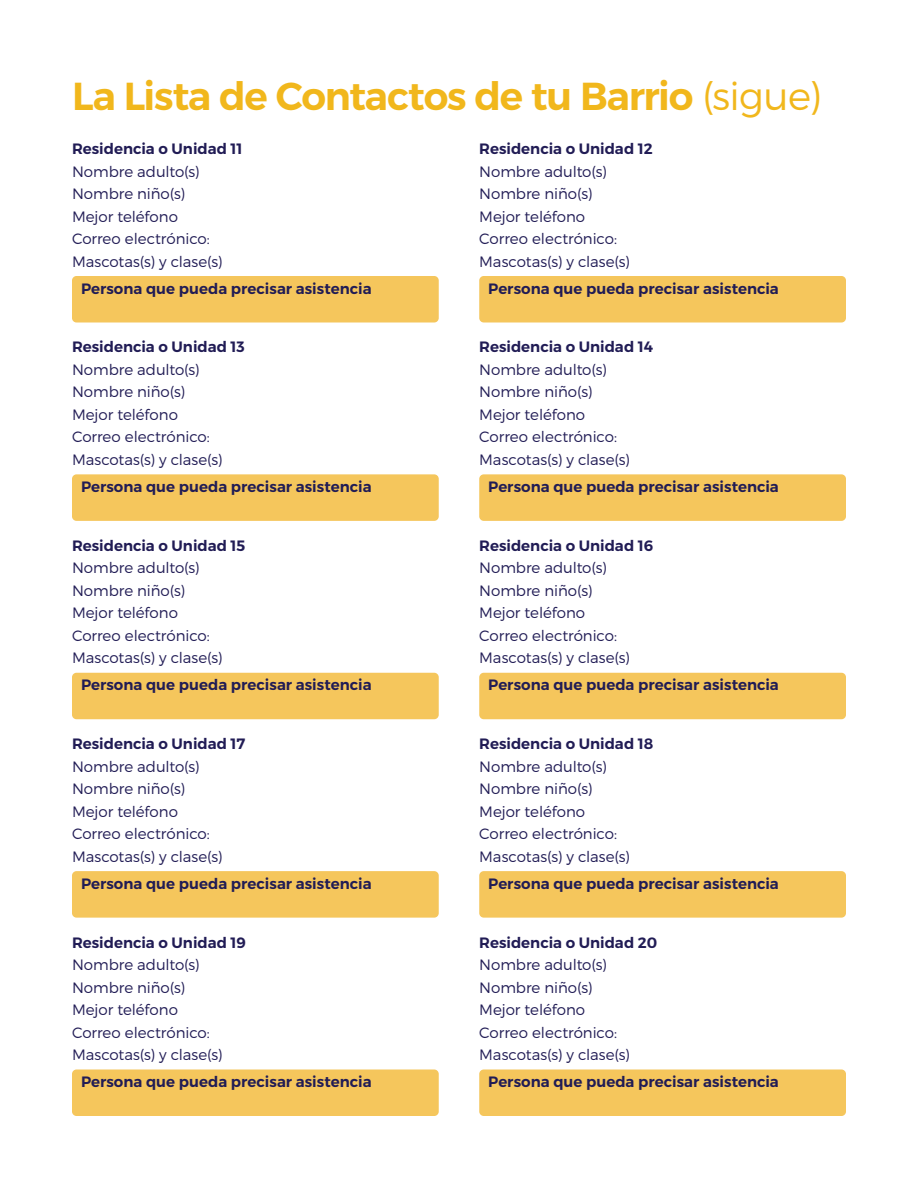
<style>
.page{position:relative;width:918px;height:1188px;background:#fff}
.page>*{position:absolute;margin:0;border:0;box-sizing:border-box;transform-origin:0 0}
.t1{font:600 39px "Montserrat";letter-spacing:-.03em;color:#f1b71c}
.t2{font:300 15px/22.5px "Montserrat";letter-spacing:-.005em;color:#211c55}
.t3{font:600 15px "Montserrat";color:#211c55}
.s1{font-weight:300}
</style>
<div class="page">
<div style="left:72px;top:276px;width:367px;height:46px;background:#f5c65c;border-radius:4px"></div>
<div style="left:479px;top:276px;width:367px;height:46px;background:#f5c65c;border-radius:4px"></div>
<div style="left:72px;top:474px;width:367px;height:47px;background:#f5c65c;border-radius:4px"></div>
<div style="left:479px;top:474px;width:367px;height:47px;background:#f5c65c;border-radius:4px"></div>
<div style="left:72px;top:673px;width:367px;height:46px;background:#f5c65c;border-radius:4px"></div>
<div style="left:479px;top:673px;width:367px;height:46px;background:#f5c65c;border-radius:4px"></div>
<div style="left:72px;top:871px;width:367px;height:47px;background:#f5c65c;border-radius:4px"></div>
<div style="left:479px;top:871px;width:367px;height:47px;background:#f5c65c;border-radius:4px"></div>
<div style="left:72px;top:1070px;width:367px;height:46px;background:#f5c65c;border-radius:4px"></div>
<div style="left:479px;top:1070px;width:367px;height:46px;background:#f5c65c;border-radius:4px"></div>
<h1 class="t1" style="left:72px;top:72px;width:750px">La Lista de Contactos de tu Barrio <span class="s1">(sigue)</span></h1>
<p class="t3" style="left:72px;top:139px;width:172px">Residencia o Unidad 11</p>
<p class="t2" style="left:72px;top:160px;width:152px">Nombre adulto(s)<br>Nombre niño(s)<br>Mejor teléfono<br>Correo electrónico:<br>Mascotas(s) y clase(s)</p>
<p class="t3" style="left:81px;top:279px;width:292px">Persona que pueda precisar asistencia</p>
<p class="t3" style="left:479px;top:139px;width:175px">Residencia o Unidad 12</p>
<p class="t2" style="left:479px;top:160px;width:152px">Nombre adulto(s)<br>Nombre niño(s)<br>Mejor teléfono<br>Correo electrónico:<br>Mascotas(s) y clase(s)</p>
<p class="t3" style="left:488px;top:279px;width:292px">Persona que pueda precisar asistencia</p>
<p class="t3" style="left:72px;top:338px;width:174px">Residencia o Unidad 13</p>
<p class="t2" style="left:72px;top:358px;width:152px">Nombre adulto(s)<br>Nombre niño(s)<br>Mejor teléfono<br>Correo electrónico:<br>Mascotas(s) y clase(s)</p>
<p class="t3" style="left:81px;top:477px;width:292px">Persona que pueda precisar asistencia</p>
<p class="t3" style="left:72px;top:536px;width:175px">Residencia o Unidad 15</p>
<p class="t2" style="left:72px;top:556px;width:152px">Nombre adulto(s)<br>Nombre niño(s)<br>Mejor teléfono<br>Correo electrónico:<br>Mascotas(s) y clase(s)</p>
<p class="t3" style="left:81px;top:676px;width:292px">Persona que pueda precisar asistencia</p>
<p class="t3" style="left:72px;top:735px;width:175px">Residencia o Unidad 17</p>
<p class="t2" style="left:72px;top:755px;width:152px">Nombre adulto(s)<br>Nombre niño(s)<br>Mejor teléfono<br>Correo electrónico:<br>Mascotas(s) y clase(s)</p>
<p class="t3" style="left:81px;top:874px;width:292px">Persona que pueda precisar asistencia</p>
<p class="t3" style="left:72px;top:933px;width:176px">Residencia o Unidad 19</p>
<p class="t2" style="left:72px;top:953px;width:152px">Nombre adulto(s)<br>Nombre niño(s)<br>Mejor teléfono<br>Correo electrónico:<br>Mascotas(s) y clase(s)</p>
<p class="t3" style="left:81px;top:1072px;width:292px">Persona que pueda precisar asistencia</p>
<p class="t3" style="left:479px;top:338px;width:175px">Residencia o Unidad 14</p>
<p class="t2" style="left:479px;top:358px;width:152px">Nombre adulto(s)<br>Nombre niño(s)<br>Mejor teléfono<br>Correo electrónico:<br>Mascotas(s) y clase(s)</p>
<p class="t3" style="left:488px;top:477px;width:292px">Persona que pueda precisar asistencia</p>
<p class="t3" style="left:479px;top:536px;width:175px">Residencia o Unidad 16</p>
<p class="t2" style="left:479px;top:556px;width:152px">Nombre adulto(s)<br>Nombre niño(s)<br>Mejor teléfono<br>Correo electrónico:<br>Mascotas(s) y clase(s)</p>
<p class="t3" style="left:488px;top:676px;width:292px">Persona que pueda precisar asistencia</p>
<p class="t3" style="left:479px;top:735px;width:176px">Residencia o Unidad 18</p>
<p class="t2" style="left:479px;top:755px;width:152px">Nombre adulto(s)<br>Nombre niño(s)<br>Mejor teléfono<br>Correo electrónico:<br>Mascotas(s) y clase(s)</p>
<p class="t3" style="left:488px;top:874px;width:292px">Persona que pueda precisar asistencia</p>
<p class="t3" style="left:479px;top:933px;width:179px">Residencia o Unidad 20</p>
<p class="t2" style="left:479px;top:953px;width:152px">Nombre adulto(s)<br>Nombre niño(s)<br>Mejor teléfono<br>Correo electrónico:<br>Mascotas(s) y clase(s)</p>
<p class="t3" style="left:488px;top:1072px;width:292px">Persona que pueda precisar asistencia</p>
</div>
